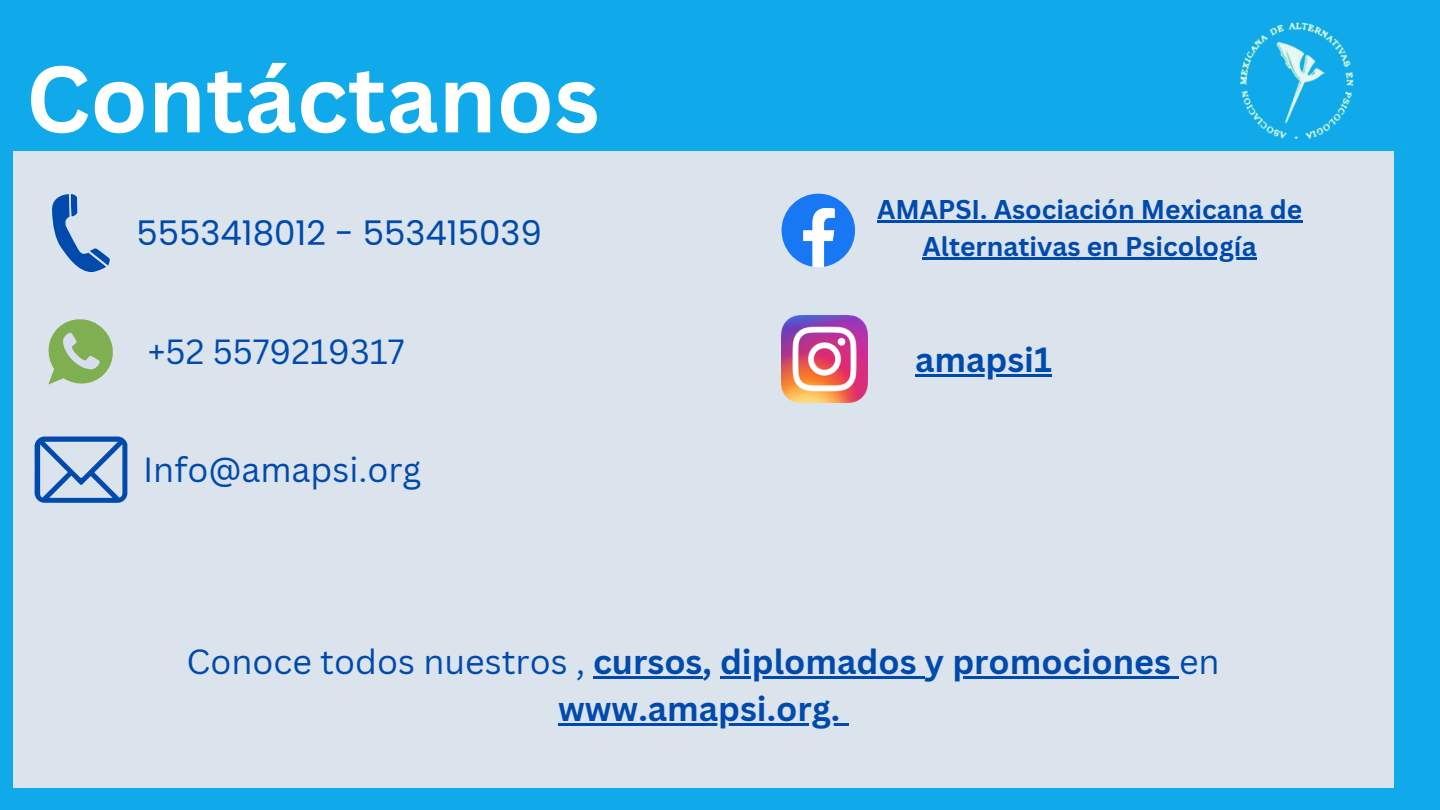
<style>
.page{position:relative;width:1440px;height:810px;background:#10aaea}
.page>*{position:absolute;margin:0;border:0;box-sizing:border-box;transform-origin:0 0}
.t1{font:700 92px "Canva Sans";color:#fff}
.t2{font:700 34px "Canva Sans";color:#004aad}
.t3{font:34px "Canva Sans";color:#004aad}
.t4{font:34px "Poppins";color:#004aad}
.t5{font:700 26.4px "Canva Sans";color:#004aad}
.s1{font-weight:400}
</style>
<div class="page">
<div style="left:13px;top:152px;width:1380px;height:636px;background:#dbe4ec"></div>
<svg style="left:48px;top:319px;width:65px;height:66px"></svg>
<svg style="left:52px;top:194px;width:58px;height:78px"></svg>
<svg style="left:35px;top:437px;width:92px;height:66px"></svg>
<svg style="left:782px;top:194px;width:73px;height:73px"></svg>
<img style="left:782px;top:316px;width:86px;height:86px">
<img style="left:1240px;top:22px;width:114px;height:117px">
<hr style="left:593px;top:676px;width:110px;height:3px;background:#004aad">
<hr style="left:720px;top:676px;width:205px;height:3px;background:#004aad">
<hr style="left:952px;top:676px;width:227px;height:3px;background:#004aad">
<hr style="left:558px;top:723px;width:282px;height:3px;background:#004aad">
<svg style="left:840px;top:723px;width:8px;height:3px"></svg>
<hr style="left:877px;top:220px;width:425px;height:3px;background:#004aad">
<hr style="left:923px;top:257px;width:334px;height:2px;background:#004aad">
<hr style="left:915px;top:374px;width:137px;height:3px;background:#004aad">
<p class="t1" style="left:26px;top:34px;width:575px">Contáctanos</p>
<p class="t4" style="left:136px;top:210px;width:407px">5553418012 - 553415039</p>
<h3 class="t3" style="left:148px;top:328px;width:258px">+52 5579219317</h3>
<p class="t3" style="left:143px;top:446px;width:280px">Info@amapsi.org</p>
<p class="t5" style="left:877px;top:191px;width:427px">AMAPSI. Asociación Mexicana de</p>
<h2 class="t5" style="left:923px;top:227px;width:336px">Alternativas en Psicología</h2>
<h3 class="t2" style="left:915px;top:335px;width:138px">amapsi1</h3>
<p class="t2" style="left:187px;top:638px;width:1035px"><span class="s1">Conoce todos nuestros ,</span> cursos, diplomados y promociones <span class="s1">en</span></p>
<h3 class="t2" style="left:558px;top:685px;width:284px">www.amapsi.org.</h3>
</div>
